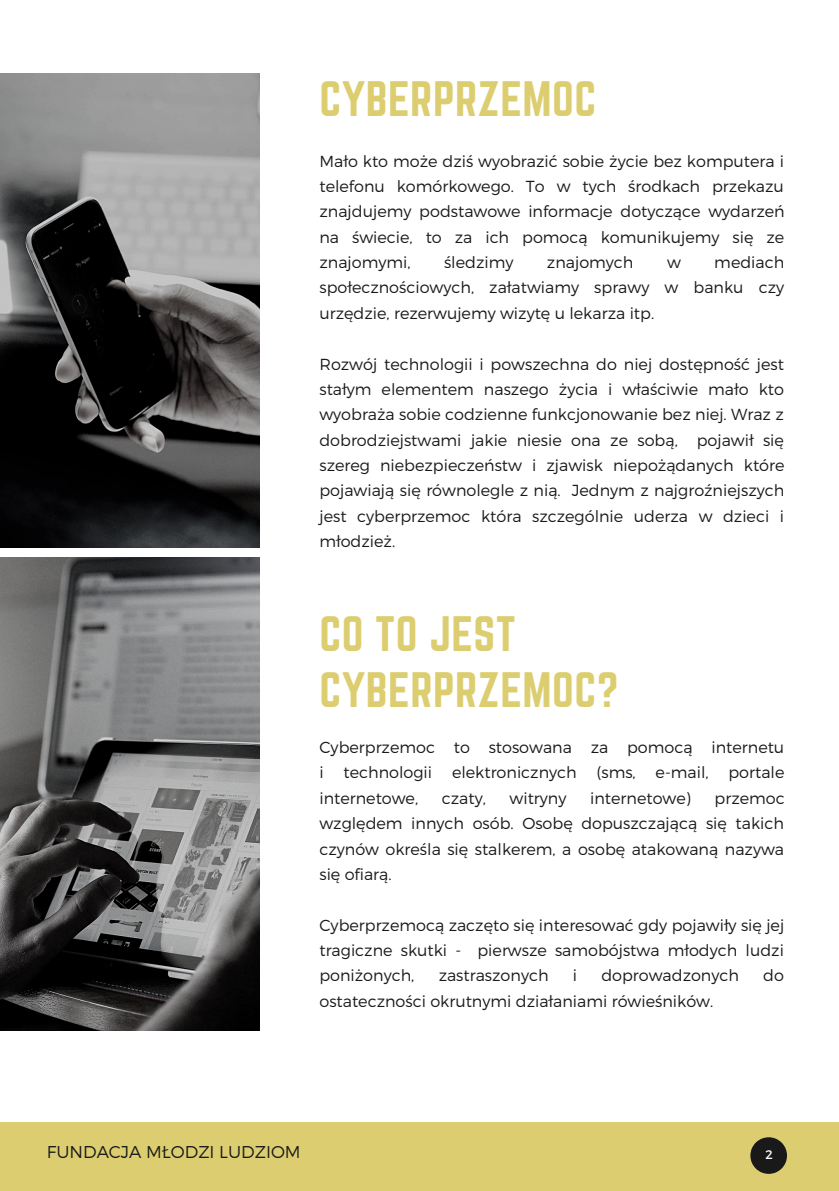
<style>
.page{position:relative;width:839px;height:1191px;background:#fff}
.page>*{position:absolute;margin:0;border:0;box-sizing:border-box;transform-origin:0 0}
.t1{font:43.6px/56px "Norwester";letter-spacing:.01em;color:#dcce70}
.t2{font:300 17px "Montserrat";color:#191919}
.t3{font:300 16px/25.4px "Montserrat";color:#191919;text-align:justify}
.t4{font:12.4px "Montserrat";color:#fff}
</style>
<div class="page">
<img style="left:0;top:73px;width:260px;height:474px">
<img style="left:0;top:558px;width:260px;height:472px">
<div style="left:0;top:1123px;width:838px;height:68px;background:#dcce70"></div>
<svg style="left:750px;top:1137px;width:37px;height:37px"></svg>
<p class="t1" style="left:319px;top:70px;width:278px">CYBERPRZEMOC</p>
<p class="t3" style="left:319px;top:147px;width:466px">Mało kto może dziś wyobrazić sobie życie bez komputera i telefonu komórkowego. To w tych środkach przekazu znajdujemy podstawowe informacje dotyczące wydarzeń na świecie, to za ich pomocą komunikujemy się ze znajomymi,</p>
<p class="t3" style="left:444px;top:249px;width:71px">śledzimy</p>
<p class="t3" style="left:547px;top:249px;width:88px">znajomych</p>
<p class="t3" style="left:667px;top:249px;width:15px">w</p>
<p class="t3" style="left:319px;top:249px;width:466px;text-indent:395px">mediach społecznościowych, załatwiamy sprawy w banku czy urzędzie, rezerwujemy wizytę u lekarza itp.</p>
<p class="t3" style="left:319px;top:350px;width:466px">Rozwój technologii i powszechna do niej dostępność jest stałym elementem naszego życia i właściwie mało kto wyobraża sobie codzienne funkcjonowanie bez niej. Wraz z dobrodziejstwami jakie niesie ona ze sobą, pojawił się szereg niebezpieczeństw i zjawisk niepożądanych które pojawiają się równolegle z nią. Jednym z najgroźniejszych jest cyberprzemoc która szczególnie uderza w dzieci i młodzież.</p>
<p class="t1" style="left:319px;top:606px;width:300px">CO TO JEST<br>CYBERPRZEMOC?</p>
<p class="t3" style="left:319px;top:734px;width:466px">Cyberprzemoc to stosowana za pomocą internetu i technologii elektronicznych (sms, e-mail, portale internetowe,</p>
<p class="t3" style="left:442px;top:785px;width:46px">czaty,</p>
<p class="t3" style="left:509px;top:785px;width:58px">witryny</p>
<p class="t3" style="left:590px;top:785px;width:102px">internetowe)</p>
<p class="t3" style="left:319px;top:785px;width:467px;text-indent:395px">przemoc względem innych osób. Osobę dopuszczającą się takich czynów określa się stalkerem, a osobę atakowaną nazywa się ofiarą.</p>
<p class="t3" style="left:319px;top:911px;width:466px">Cyberprzemocą zaczęto się interesować gdy pojawiły się jej tragiczne skutki - pierwsze samobójstwa młodych ludzi poniżonych,</p>
<p class="t3" style="left:438px;top:962px;width:111px">zastraszonych</p>
<p class="t3" style="left:573px;top:962px;width:6px">i</p>
<p class="t3" style="left:601px;top:962px;width:139px">doprowadzonych</p>
<p class="t3" style="left:763px;top:962px;width:22px">do</p>
<p class="t3" style="left:319px;top:988px;width:395px">ostateczności okrutnymi działaniami rówieśników.</p>
<p class="t2" style="left:47px;top:1141px;width:255px">FUNDACJA MŁODZI LUDZIOM</p>
<p class="t4" style="left:765px;top:1146px;width:9px">2</p>
</div>
